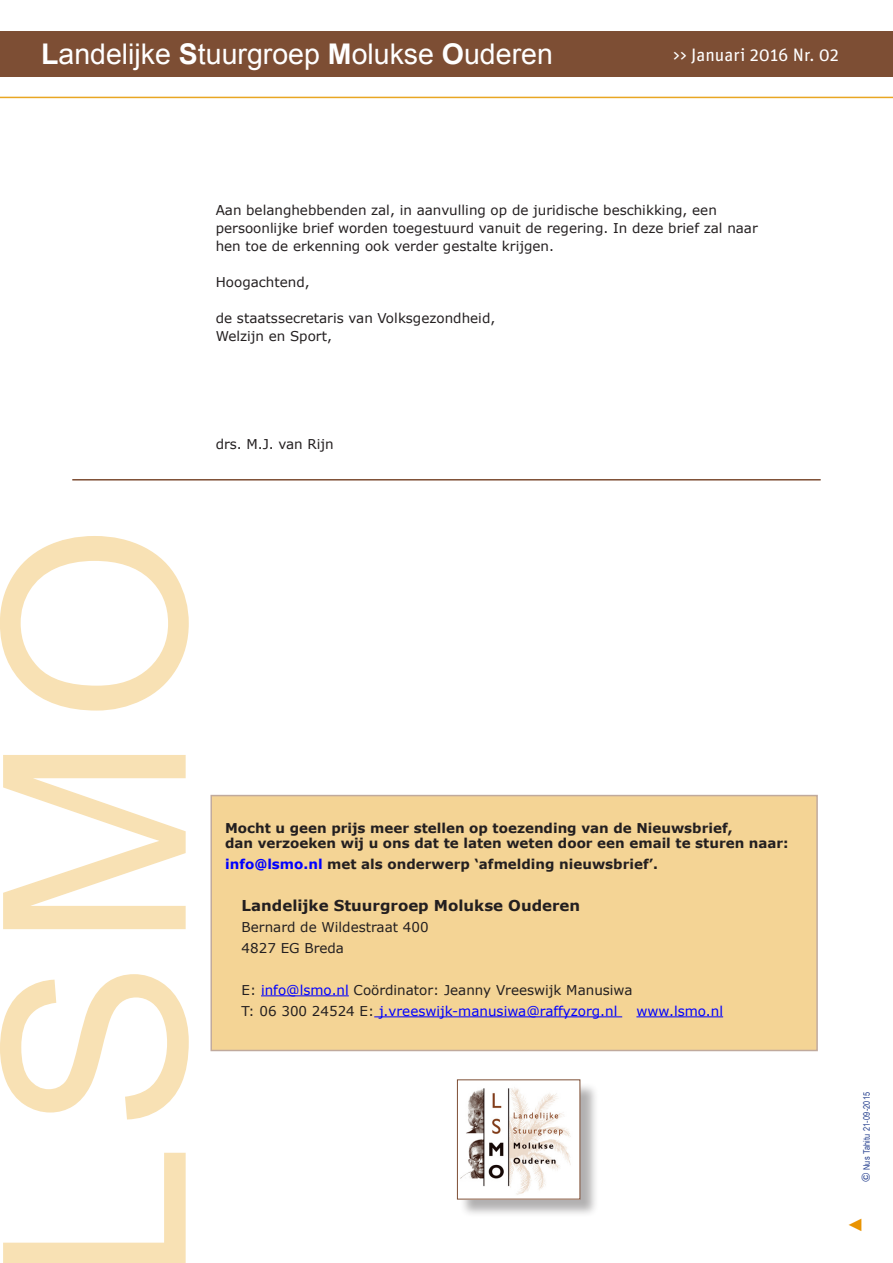
<style>
.page{position:relative;width:893px;height:1263px;background:#fff}
.page>*{position:absolute;margin:0;border:0;box-sizing:border-box;transform-origin:0 0}
.t1{font:255px "Arial";color:#f8e1b4}
.t2{font:28.5px "Arial";color:#fff}
.t3{font:18px "Unit OT";color:#fff}
.t4{font:18px "Times New Roman";color:#e99300}
.t5{font:700 15px "Verdana";color:#231f20}
.t6{font:13.5px/18px "Verdana";color:#231f20}
.t7{font:700 13.5px/15px "Verdana";color:#231f20}
.t8{font:13.5px "Verdana";color:#00f}
.t9{font:9px "Arial Narrow";letter-spacing:.02em;color:#253f8e}
.s1{font-weight:700}
.s2{color:#00f}
.s3{color:#231f20}
</style>
<div class="page">
<hr style="left:0;top:97px;width:893px;height:1px;background:#e9a623">
<div style="left:0;top:32px;width:893px;height:44px;background:#7d4e34"></div>
<div style="left:210px;top:795px;width:608px;height:256px;background:#f4d495"></div>
<hr style="left:261px;top:995px;width:88px;height:1px;background:#00f">
<hr style="left:374px;top:1016px;width:248px;height:1px;background:#00f">
<hr style="left:636px;top:1016px;width:87px;height:1px;background:#00f">
<div style="left:460px;top:1082px;width:139px;height:136px;background:#231f20;opacity:.35"></div>
<img style="left:460px;top:1082px;width:118px;height:115px">
<hr style="left:72px;top:479px;width:749px;height:1px;background:#7d4e34">
<h2 class="t2" style="left:41px;top:36px;width:513px"><span class="s1">L</span>andelijke <span class="s1">S</span>tuurgroep <span class="s1">M</span>olukse <span class="s1">O</span>uderen</h2>
<h3 class="t3" style="left:673px;top:44px;width:167px">&gt;&gt; Januari 2016 Nr. 02</h3>
<p class="t6" style="left:216px;top:200px;width:544px">Aan belanghebbenden zal, in aanvulling op de juridische beschikking, een persoonlijke brief worden toegestuurd vanuit de regering. In deze brief zal naar hen toe de erkenning ook verder gestalte krijgen.</p>
<p class="t6" style="left:216px;top:272px;width:95px">Hoogachtend,</p>
<p class="t6" style="left:216px;top:308px;width:281px">de staatssecretaris van Volksgezondheid,<br>Welzijn en Sport,</p>
<p class="t6" style="left:216px;top:434px;width:120px">drs. M.J. van Rijn</p>
<h1 class="t1" style="left:-71px;top:1285px;width:762px;rotate:-90deg">LSMO</h1>
<p class="t7" style="left:225px;top:820px;width:565px">Mocht u geen prijs meer stellen op toezending van de Nieuwsbrief,<br>dan verzoeken wij u ons dat te laten weten door een email te sturen naar:</p>
<p class="t7" style="left:225px;top:856px;width:434px"><span class="s2">info@lsmo.nl</span> met als onderwerp ‘afmelding nieuwsbrief’.</p>
<p class="t5" style="left:242px;top:895px;width:340px">Landelijke Stuurgroep Molukse Ouderen</p>
<p class="t6" style="left:242px;top:918px;width:188px">Bernard de Wildestraat 400</p>
<p class="t6" style="left:242px;top:939px;width:104px">4827 EG Breda</p>
<p class="t6" style="left:242px;top:981px;width:392px">E: <span class="s2">info@lsmo.nl</span> Coördinator: Jeanny Vreeswijk Manusiwa</p>
<p class="t8" style="left:242px;top:1002px;width:377px"><span class="s3">T: 06 300 24524 E:</span> j.vreeswijk-manusiwa@raffyzorg.nl</p>
<p class="t8" style="left:636px;top:1002px;width:88px">www.lsmo.nl</p>
<p class="t9" style="left:860px;top:1170px;width:80px;rotate:-90deg">Nus Tahitu 21-09-2015</p>
<p class="t4" style="left:867px;top:1216px;width:19px;rotate:90deg">▼</p>
</div>
